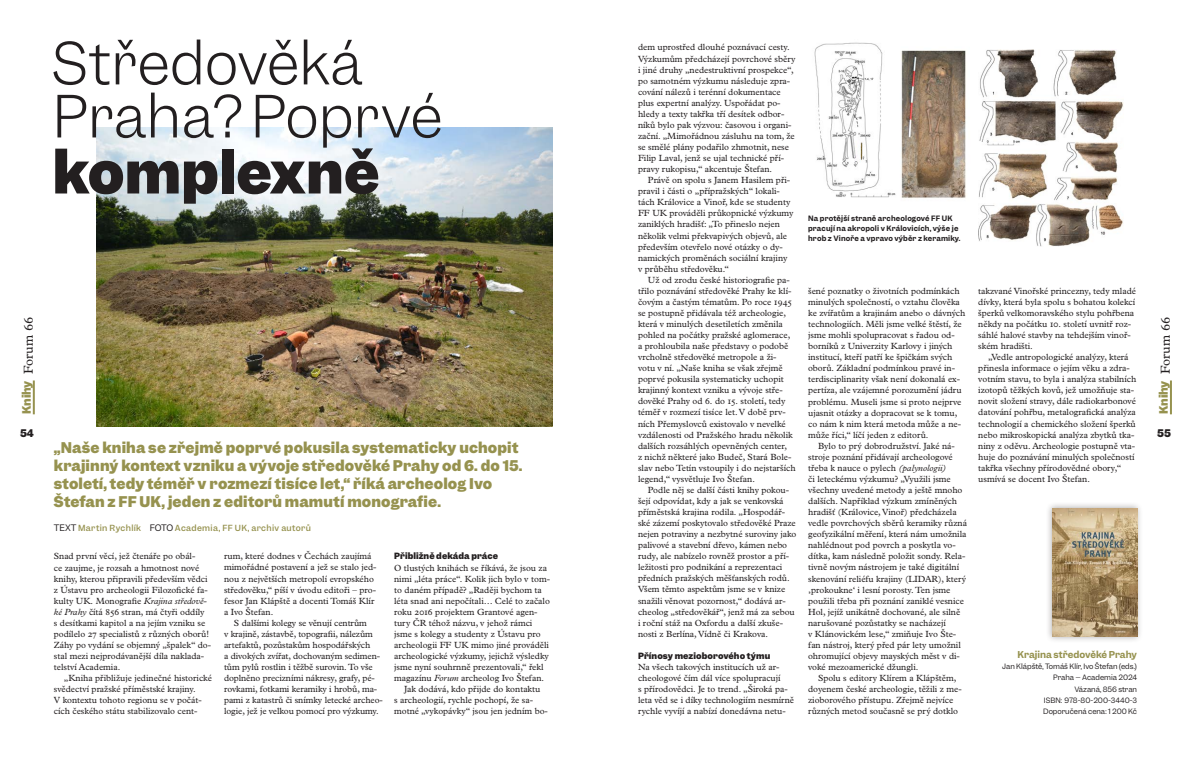
<style>
.page{position:relative;width:1191px;height:766px;background:#fff}
.page>*{position:absolute;margin:0;border:0;box-sizing:border-box;transform-origin:0 0}
.t1{font:300 55px/53px "Garnett";color:#231f20}
.t2{font:700 55px "Garnett";color:#231f20}
.t3{font:700 14px/18px "Garnett";letter-spacing:.01em;color:#96924f}
.t4{font:13px "Plantin Super";color:#231f20}
.t5{font:700 10px "Garnett";color:#231f20}
.t6{font:9px/11.1px "Plantin Super";color:#231f20}
.t7{font:600 9px "Garnett";color:#96924f}
.t8{font:700 8.2px "Garnett";letter-spacing:.01em;color:#231f20}
.t9{font:500 8px "Garnett";letter-spacing:.04em;color:#96924f}
.t10{font:7px/11.3px "Garnett";color:#231f20;text-align:right}
.t11{font:600 7px/10px "Garnett";letter-spacing:.02em;color:#231f20}
.s1{font-weight:400;font-size:8.5px;color:#231f20}
.s2{font-style:italic}
</style>
<div class="page">
<img style="left:96px;top:128px;width:457px;height:298px">
<hr style="left:33px;top:380px;width:2px;height:34px;background:#96924f">
<hr style="left:1170px;top:380px;width:2px;height:34px;background:#96924f">
<div style="left:1045px;top:501px;width:98px;height:142px;background:#231f20;opacity:.35"></div>
<img style="left:1052px;top:508px;width:85px;height:128px">
<img style="left:814px;top:42px;width:152px;height:156px">
<img style="left:978px;top:50px;width:145px;height:197px">
<h1 class="t1" style="left:52px;top:38px;width:391px">Středověká<br>Praha? Poprvé</h1>
<h1 class="t2" style="left:52px;top:135px;width:328px">komplexně</h1>
<h3 class="t4" style="left:18px;top:414px;width:99px;rotate:-90deg"><sup>Knihy</sup> Forum 66</h3>
<p class="t5" style="left:20px;top:426px;width:15px">54</p>
<h2 class="t3" style="left:54px;top:439px;width:470px">„Naše kniha se zřejmě poprvé pokusila systematicky uchopit krajinný kontext vzniku a vývoje středověké Prahy od 6. do 15. století, tedy téměř v rozmezí tisíce let,“ říká archeolog Ivo Štefan z FF UK, jeden z editorů mamutí monografie.</h2>
<p class="t9" style="left:54px;top:522px;width:258px"><span class="s1">TEXT</span> Martin Rychlík <span class="s1">FOTO</span> Academia, FF UK, archiv autorů</p>
<p class="t6" style="left:54px;top:550px;width:159px">Snad první věcí, jež čtenáře po obál-<br>ce zaujme, je rozsah a hmotnost nové knihy, kterou připravili především vědci z Ústavu pro archeologii Filozofické fa&shy;kulty UK. Monografie <span class="s2">Krajina středově&shy;ké Prahy</span> čítá 856 stran, má čtyři oddíly<br>s desítkami kapitol a na jejím vzniku se podílelo 27 specialistů z různých oborů!<br>Záhy po vydání se objemný „špalek“ do&shy;stal mezi nejprodávanější díla naklada&shy;telství Academia.</p>
<p class="t6" style="left:54px;top:671px;width:160px;text-indent:10px">„Kniha přibližuje jedinečné historické svědectví pražské příměstské krajiny.<br>V kontextu tohoto regionu se v počát&shy;cích českého státu stabilizovalo cent-</p>
<p class="t6" style="left:224px;top:549px;width:154px">rum, které dodnes v Čechách zaujímá mimořádné postavení a jež se stalo jed&shy;nou z největších metropolí evropského středověku,“ píší v úvodu editoři – pro&shy;fesor Jan Klápště a docenti Tomáš Klír a Ivo Štefan.</p>
<p class="t6" style="left:224px;top:616px;width:160px;text-indent:10px">S dalšími kolegy se věnují centrům<br>v krajině, zástavbě, topografii, nálezům artefaktů, pozůstakům hospodářských<br>a divokých zvířat, dochovaným sedimen&shy;tům pylů rostlin i těžbě surovin. To vše doplněno precizními nákresy, grafy, pé&shy;rovkami, fotkami keramiky i hrobů, ma&shy;pami z katastrů či snímky letecké archeo&shy;logie, jež je velkou pomocí pro výzkumy.</p>
<p class="t8" style="left:394px;top:550px;width:105px">Přibližně dekáda práce</p>
<p class="t6" style="left:394px;top:561px;width:154px">O tlustých knihách se říkává, že jsou za</p>
<p class="t6" style="left:394px;top:572px;width:157px">nimi „léta práce“. Kolik jich bylo v tom-</p>
<p class="t6" style="left:394px;top:583px;width:149px">to daném případě? „Raději bychom ta</p>
<p class="t6" style="left:394px;top:594px;width:157px">léta snad ani nepočítali… Celé to začalo</p>
<p class="t6" style="left:394px;top:605px;width:145px">roku 2016 projektem Grantové agen-</p>
<p class="t6" style="left:394px;top:616px;width:140px">tury ČR téhož názvu, v jehož rámci</p>
<p class="t6" style="left:394px;top:627px;width:148px">jsme s kolegy a studenty z Ústavu pro</p>
<p class="t6" style="left:394px;top:638px;width:156px">archeologii FF UK mimo jiné prováděli</p>
<p class="t6" style="left:394px;top:649px;width:156px">archeologické výzkumy, jejichž výsledky</p>
<p class="t6" style="left:394px;top:660px;width:151px">jsme nyní souhrnně prezentovali,“ řekl</p>
<p class="t6" style="left:394px;top:671px;width:151px">magazínu <span class="s2">Forum</span> archeolog Ivo Štefan.</p>
<p class="t6" style="left:404px;top:682px;width:138px">Jak dodává, kdo přijde do kontaktu</p>
<p class="t6" style="left:394px;top:693px;width:140px">s archeologií, rychle pochopí, že sa-</p>
<p class="t6" style="left:394px;top:704px;width:155px">motné „vykopávky“ jsou jen jedním bo-</p>
<p class="t6" style="left:638px;top:41px;width:159px">dem uprostřed dlouhé poznávací cesty.<br>Výzkumům předcházejí povrchové sběry i jiné druhy „nedestruktivní prospekce“, po samotném výzkumu následuje zpra&shy;cování nálezů i terénní dokumentace plus expertní analýzy. Uspořádat po&shy;hledy a texty takřka tří desítek odbor&shy;níků bylo pak výzvou: časovou i organi&shy;zační. „Mimořádnou zásluhu na tom, že se smělé plány podařilo zhmotnit, nese Filip Laval, jenž se ujal technické pří&shy;pravy rukopisu,“ akcentuje Štefan.</p>
<p class="t6" style="left:638px;top:174px;width:157px;text-indent:10px">Právě on spolu s Janem Hasilem při&shy;pravil i části o „přípražských“ lokali&shy;tách Královice a Vinoř, kde se studenty FF UK prováděli průkopnické výzkumy zaniklých hradišť: „To přineslo nejen několik velmi překvapivých objevů, ale především otevřelo nové otázky o dy&shy;namických proměnách sociální krajiny v průběhu středověku.“</p>
<p class="t6" style="left:638px;top:273px;width:159px;text-indent:10px">Už od zrodu české historiografie pa&shy;třilo poznávání středověké Prahy ke klí&shy;čovým a častým tématům. Po roce 1945 se postupně přidávala též archeologie, která v minulých desetiletích změnila pohled na počátky pražské aglomerace, a prohloubila naše představy o podobě vrcholně středověké metropole a ži&shy;votu v ní. „Naše kniha se však zřejmě poprvé pokusila systematicky uchopit krajinný kontext vzniku a vývoje stře&shy;dověké Prahy od 6. do 15. století, tedy téměř v rozmezí tisíce let. V době prv&shy;ních Přemyslovců existovalo v nevelké vzdálenosti od Pražského hradu několik dalších rozsáhlých opevněných center,<br>z nichž některé jako Budeč, Stará Bole&shy;slav nebo Tetín vstoupily i do nejstarších legend,“ vysvětluje Ivo Štefan.</p>
<p class="t6" style="left:638px;top:483px;width:160px;text-indent:10px">Podle něj se další části knihy pokou&shy;šejí odpovídat, kdy a jak se venkovská příměstská krajina rodila. „Hospodář&shy;ské zázemí poskytovalo středověké Praze nejen potraviny a nezbytné suroviny jako palivové a stavební dřevo, kámen nebo rudy, ale nabízelo rovněž prostor a pří&shy;ležitosti pro podnikání a reprezentaci předních pražských měšťanských rodů.<br>Všem těmto aspektům jsme se v knize snažili věnovat pozornost,“ dodává ar&shy;cheolog „středověkář“, jenž má za sebou i roční stáž na Oxfordu a další zkuše&shy;nosti z Berlína, Vídně či Krakova.</p>
<p class="t8" style="left:638px;top:650px;width:134px">Přínosy mezioborového týmu</p>
<p class="t6" style="left:638px;top:660px;width:158px">Na všech takových institucích už ar&shy;cheologové čím dál více spolupracují<br>s přírodovědci. Je to trend. „Široká pa&shy;leta věd se i díky technologiím nesmírně rychle vyvíjí a nabízí donedávna netu-</p>
<p class="t11" style="left:808px;top:213px;width:154px">Na protější straně archeologové FF UK pracují na akropoli v Královicích, výše je hrob z Vinoře a vpravo výběr z keramiky.</p>
<p class="t6" style="left:808px;top:284px;width:159px">šené poznatky o životních podmínkách minulých společností, o vztahu člověka ke zvířatům a krajinám anebo o dávných technologiích. Měli jsme velké štěstí, že jsme mohli spolupracovat s řadou od&shy;borníků z Univerzity Karlovy i jiných institucí, kteří patří ke špičkám svých oborů. Základní podmínkou pravé in&shy;terdisciplinarity však není dokonalá ex&shy;pertíza, ale vzájemné porozumění jádru problému. Museli jsme si proto nejprve ujasnit otázky a dopracovat se k tomu, co nám k nim která metoda může a ne&shy;může říci,“ líčí jeden z editorů.</p>
<p class="t6" style="left:808px;top:439px;width:160px;text-indent:10px">Bylo to prý dobrodružství. Jaké ná&shy;stroje poznání přidávají archeologové třeba k nauce o pylech <span class="s2">(palynologii)<br></span>či leteckému výzkumu? „Využili jsme všechny uvedené metody a ještě mnoho dalších. Například výzkum zmíněných hradišť (Královice, Vinoř) předcházela vedle povrchových sběrů keramiky různá geofyzikální měření, která nám umožnila nahlédnout pod povrch a poskytla vo&shy;dítka, kam následně položit sondy. Rela&shy;tivně novým nástrojem je také digitální skenování reliéfu krajiny (LIDAR), který ‚prokoukne‘ i lesní porosty. Ten jsme použili třeba při poznání zaniklé vesnice Hol, jejíž unikátně dochované, ale silně narušované pozůstatky se nacházejí<br>v Klánovickém lese,“ zmiňuje Ivo Šte&shy;fan nástroj, který před pár lety umožnil ohromující objevy mayských měst v di&shy;voké mezoamerické džungli.</p>
<p class="t6" style="left:808px;top:671px;width:155px;text-indent:10px">Spolu s editory Klírem a Klápštěm, doyenem české archeologie, těžili z me&shy;zioborového přístupu. Zřejmě nejvíce různých metod současně se prý dotklo</p>
<p class="t6" style="left:978px;top:284px;width:159px">takzvané Vinořské princezny, tedy mladé dívky, která byla spolu s bohatou kolekcí šperků velkomoravského stylu pohřbena někdy na počátku 10. století uvnitř roz&shy;sáhlé halové stavby na tehdejším vinoř&shy;ském hradišti.</p>
<p class="t6" style="left:978px;top:350px;width:159px;text-indent:10px">„Vedle antropologické analýzy, která přinesla informace o jejím věku a zdra&shy;votním stavu, to byla i analýza stabilních izotopů těžkých kovů, jež umožňuje sta&shy;novit složení stravy, dále radiokarbonové datování pohřbu, metalografická analýza technologií a chemického složení šperků nebo mikroskopická analýza zbytků tka&shy;niny z oděvu. Archeologie postupně vta&shy;huje do poznávání minulých společností takřka všechny přírodovědné obory,“ usmívá se docent Ivo Štefan.</p>
<p class="t7" style="left:1017px;top:648px;width:121px">Krajina středověké Prahy</p>
<p class="t10" style="left:1002px;top:660px;width:136px">Jan Klápště, Tomáš Klír, Ivo Štefan (eds.)<br>Praha – Academia 2024<br>Vázaná, 856 stran<br>ISBN: 978-80-200-3440-3<br>Doporučená cena: 1 200 Kč</p>
<h3 class="t4" style="left:1155px;top:414px;width:99px;rotate:-90deg"><sup>Knihy</sup> Forum 66</h3>
<p class="t5" style="left:1157px;top:426px;width:15px">55</p>
</div>
